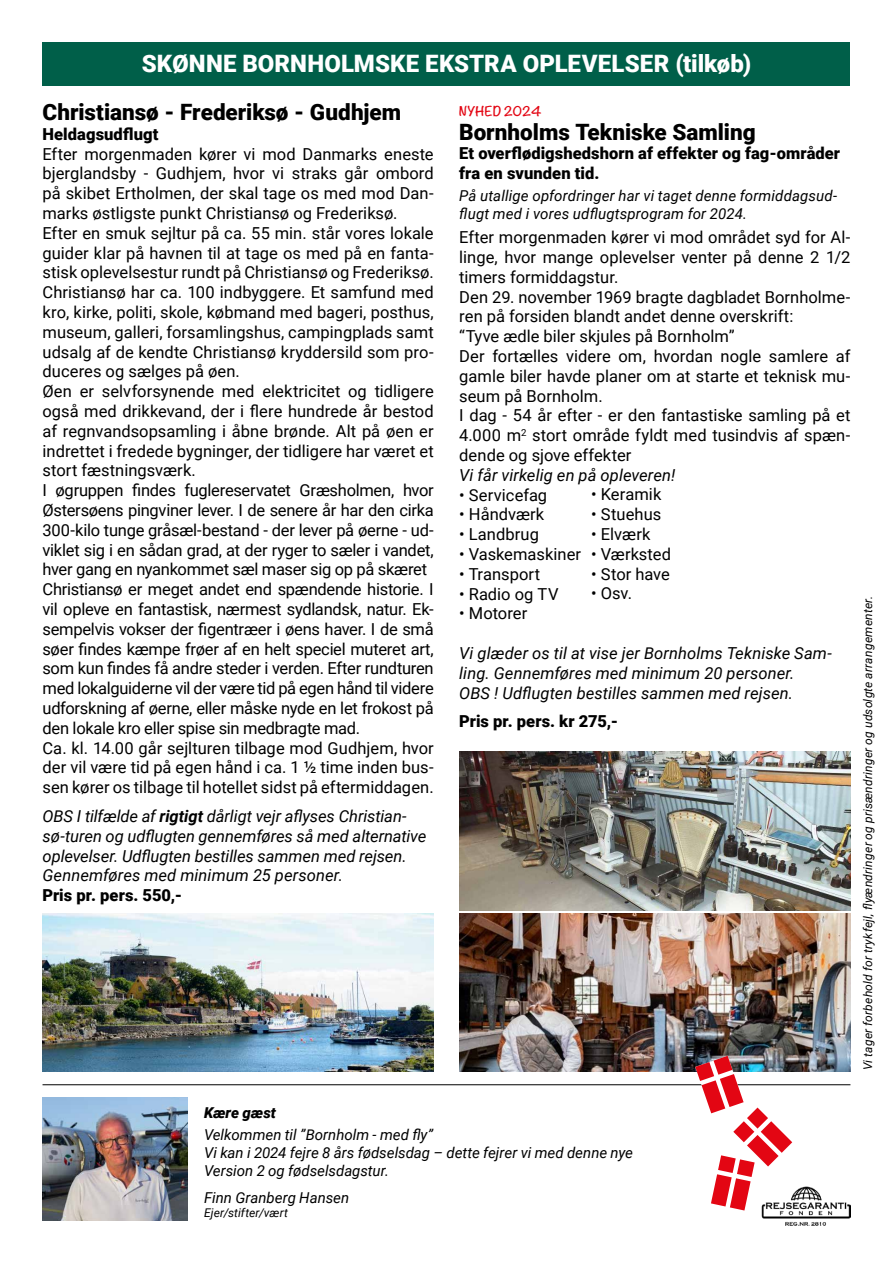
<style>
.page{position:relative;width:893px;height:1263px;background:#fff}
.page>*{position:absolute;margin:0;border:0;box-sizing:border-box;transform-origin:0 0}
.t1{font:900 24px "Roboto";letter-spacing:.005em;color:#fff}
.t2{font:900 22.5px "Roboto";color:#000}
.t3{font:16.5px/19.8px "Roboto";color:#000}
.t4{font:italic 16.5px/19.8px "Roboto";color:#000}
.t5{font:900 16.5px/19.5px "Roboto";letter-spacing:.005em;color:#000}
.t6{font:italic 15px/18px "Roboto";color:#000}
.t7{font:italic 900 15px "Roboto";letter-spacing:-.005em;color:#000}
.t8{font:italic 12px "Roboto";letter-spacing:.015em;color:#000}
.t9{font:700 12px "Noteworthy";letter-spacing:-.005em;color:#e30613}
.s1{font-weight:700}
</style>
<div class="page">
<div style="left:43px;top:43px;width:807px;height:43px;background:#005f49"></div>
<img style="left:43px;top:913px;width:391px;height:159px">
<img style="left:43px;top:1098px;width:144px;height:122px">
<hr style="left:43px;top:1084px;width:807px;height:1px;background:#000">
<img style="left:761px;top:1186px;width:89px;height:40px">
<img style="left:459px;top:913px;width:391px;height:159px">
<img style="left:459px;top:752px;width:391px;height:158px">
<svg style="left:695px;top:1056px;width:97px;height:154px"></svg>
<h1 class="t1" style="left:142px;top:47px;width:611px">SKØNNE BORNHOLMSKE EKSTRA OPLEVELSER (tilkøb)</h1>
<h2 class="t2" style="left:43px;top:96px;width:360px">Christiansø - Frederiksø - Gudhjem</h2>
<p class="t5" style="left:43px;top:124px;width:117px">Heldagsudflugt</p>
<p class="t3" style="left:43px;top:143px;width:393px">Efter morgenmaden kører vi mod Danmarks eneste bjerglandsby - Gudhjem, hvor vi straks går ombord på skibet Ertholmen, der skal tage os med mod Dan&shy;marks østligste punkt Christiansø og Frederiksø.<br>Efter en smuk sejltur på ca. 55 min. står vores lokale guider klar på havnen til at tage os med på en fanta&shy;stisk oplevelsestur rundt på Christiansø og Frederiksø.<br>Christiansø har ca. 100 indbyggere. Et samfund med kro, kirke, politi, skole, købmand med bageri, posthus, museum, galleri, forsamlingshus, campingplads samt udsalg af de kendte Christiansø kryddersild som pro&shy;duceres og sælges på øen.<br>Øen er selvforsynende med elektricitet og tidligere også med drikkevand, der i flere hundrede år bestod af regnvandsopsamling i åbne brønde. Alt på øen er indrettet i fredede bygninger, der tidligere har været et stort fæstningsværk.<br>I øgruppen findes fuglereservatet Græsholmen, hvor Østersøens pingviner lever. I de senere år har den cirka 300-kilo tunge gråsæl-bestand - der lever på øerne - ud&shy;viklet sig i en sådan grad, at der ryger to sæler i vandet, hver gang en nyankommet sæl maser sig op på skæret Christiansø er meget andet end spændende historie. I vil opleve en fantastisk, nærmest sydlandsk, natur. Ek&shy;sempelvis vokser der figentræer i øens haver. I de små søer findes kæmpe frøer af en helt speciel muteret art, som kun findes få andre steder i verden. Efter rundturen med lokalguiderne vil der være tid på egen hånd til videre udforskning af øerne, eller måske nyde en let frokost på den lokale kro eller spise sin medbragte mad.<br>Ca. kl. 14.00 går sejlturen tilbage mod Gudhjem, hvor der vil være tid på egen hånd i ca. 1 ½ time inden bus&shy;sen kører os tilbage til hotellet sidst på eftermiddagen.</p>
<p class="t4" style="left:43px;top:806px;width:385px">OBS I tilfælde af <span class="s1">rigtigt</span> dårligt vejr aflyses Christian&shy;sø-turen og udflugten gennemføres så med alternative oplevelser. Udflugten bestilles sammen med rejsen.<br>Gennemføres med minimum 25 personer.</p>
<p class="t5" style="left:43px;top:885px;width:141px">Pris pr. pers. 550,-</p>
<p class="t9" style="left:459px;top:100px;width:84px">NYHED 2024</p>
<h2 class="t2" style="left:459px;top:116px;width:298px">Bornholms Tekniske Samling</h2>
<p class="t5" style="left:459px;top:143px;width:382px">Et overflødigshedshorn af effekter og fag-områder fra en svunden tid.</p>
<p class="t6" style="left:459px;top:186px;width:380px">På utallige opfordringer har vi taget denne formiddagsud&shy;flugt med i vores udflugtsprogram for 2024.</p>
<p class="t3" style="left:459px;top:227px;width:393px">Efter morgenmaden kører vi mod området syd for Al&shy;linge, hvor mange oplevelser venter på denne 2 1/2 timers formiddagstur.<br>Den 29. november 1969 bragte dagbladet Bornholme&shy;ren på forsiden blandt andet denne overskrift:<br>“Tyve ædle biler skjules på Bornholm”<br>Der fortælles videre om, hvordan nogle samlere af gamle biler havde planer om at starte et teknisk mu&shy;seum på Bornholm.<br>I dag - 54 år efter - er den fantastiske samling på et 4.000 m<sup>2</sup> stort område fyldt med tusindvis af spæn&shy;dende og sjove effekter</p>
<p class="t4" style="left:459px;top:464px;width:218px">Vi får virkelig en på opleveren!</p>
<p class="t3" style="left:459px;top:484px;width:89px">• Servicefag</p>
<p class="t3" style="left:459px;top:504px;width:87px">• Håndværk</p>
<p class="t3" style="left:459px;top:524px;width:81px">• Landbrug</p>
<p class="t3" style="left:459px;top:544px;width:123px">• Vaskemaskiner</p>
<p class="t3" style="left:459px;top:563px;width:82px">• Transport</p>
<p class="t3" style="left:459px;top:583px;width:101px">• Radio og TV</p>
<p class="t3" style="left:459px;top:603px;width:70px">• Motorer</p>
<p class="t4" style="left:459px;top:643px;width:374px">Vi glæder os til at vise jer Bornholms Tekniske Sam&shy;ling. Gennemføres med minimum 20 personer.<br>OBS ! Udflugten bestilles sammen med rejsen.</p>
<p class="t5" style="left:459px;top:711px;width:160px">Pris pr. pers. kr 275,-</p>
<p class="t3" style="left:591px;top:484px;width:72px">• Keramik</p>
<p class="t3" style="left:591px;top:504px;width:72px">• Stuehus</p>
<p class="t3" style="left:591px;top:524px;width:61px">• Elværk</p>
<p class="t3" style="left:591px;top:543px;width:81px">• Værksted</p>
<p class="t3" style="left:591px;top:563px;width:80px">• Stor have</p>
<p class="t3" style="left:591px;top:583px;width:42px">• Osv.</p>
<p class="t8" style="left:859px;top:1070px;width:476px;rotate:-90deg">Vi tager forbehold for trykfejl, flyændringer og prisændringer og udsolgte arrangementer.</p>
<p class="t7" style="left:204px;top:1102px;width:73px">Kære gæst</p>
<p class="t6" style="left:204px;top:1125px;width:430px">Velkommen til ”Bornholm - med fly”<br>Vi kan i 2024 fejre 8 års fødselsdag – dette fejrer vi med denne nye<br>Version 2 og fødselsdagstur.</p>
<p class="t6" style="left:204px;top:1188px;width:147px">Finn Granberg Hansen</p>
<p class="t8" style="left:204px;top:1204px;width:85px">Ejer/stifter/vært</p>
</div>
